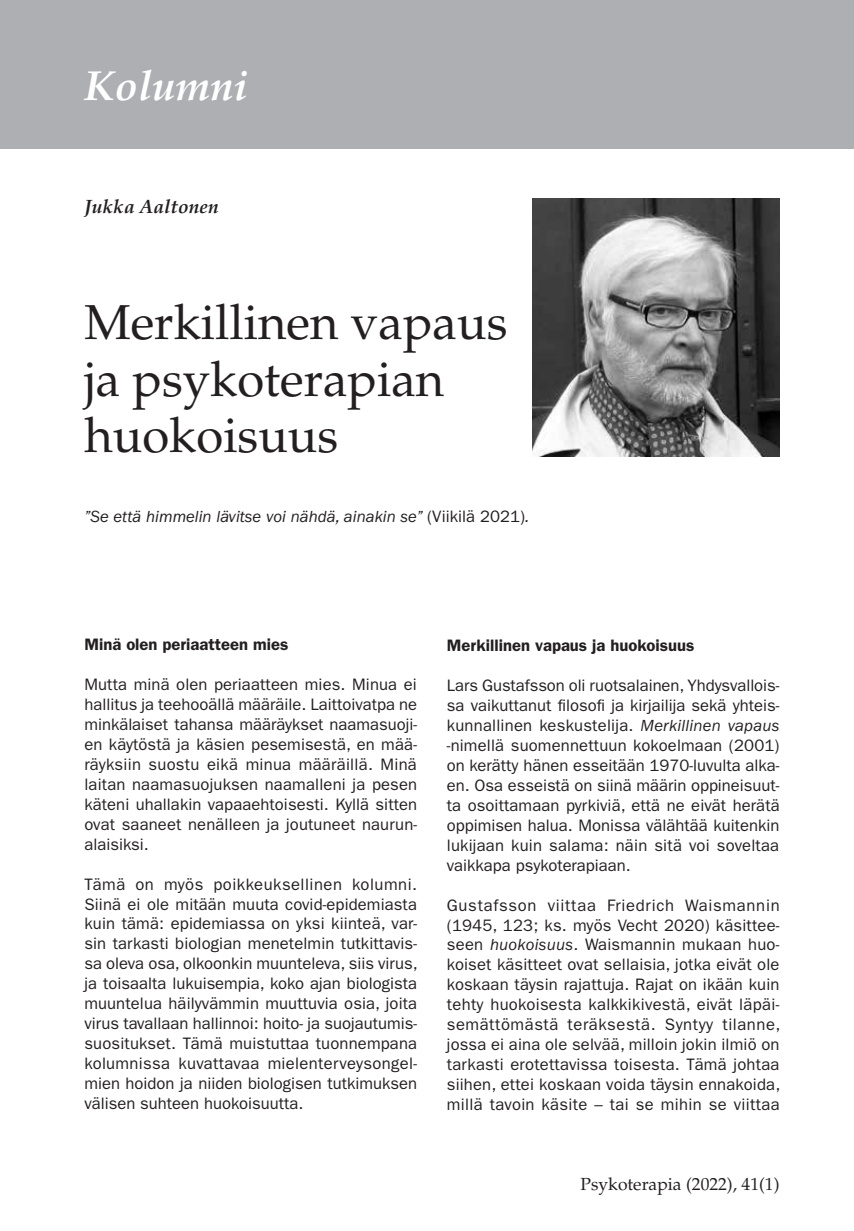
<style>
.page{position:relative;width:854px;height:1231px;background:#fff}
.page>*{position:absolute;margin:0;border:0;box-sizing:border-box;transform-origin:0 0}
.Otsikko{font:49px/56px "Palatino";color:#231f20}
.Otsikko_Pääkirjoitus{font:italic 700 42px "Palatino";color:#fff}
.Kirjoittaja{font:italic 700 19.25px "Palatino";color:#231f20}
.t1{font:17.5px "Palatino";color:#231f20}
.Leipä_Ei_väliä{font:16.62px/19.9px "ITC Franklin Gothic Std";letter-spacing:.01em;color:#231f20;text-align:justify}
.Ingressi_Ei_viivaa{font:italic 16.62px "ITC Franklin Gothic Std";color:#231f20}
.Väliotsikko{font:600 16.62px "ITC Franklin Gothic Std";color:#231f20}
.s1{font-style:normal}
.s2{font-style:italic}
</style>
<div class="page">
<div style="left:0;top:0;width:853px;height:149px;background:#aeafb3"></div>
<img style="left:532px;top:198px;width:247px;height:258px">
<p class="Otsikko_Pääkirjoitus" style="left:84px;top:61px;width:165px">Kolumni</p>
<p class="Kirjoittaja" style="left:84px;top:195px;width:136px">Jukka Aaltonen</p>
<p class="Otsikko" style="left:84px;top:296px;width:424px">Merkillinen vapaus ja psykoterapian huokoisuus</p>
<p class="Ingressi_Ei_viivaa" style="left:84px;top:507px;width:446px">”Se että himmelin lävitse voi nähdä, ainakin se” <span class="s1">(Viikilä 2021)</span>.</p>
<p class="Väliotsikko" style="left:84px;top:634px;width:205px">Minä olen periaatteen mies</p>
<p class="Leipä_Ei_väliä" style="left:84px;top:674px;width:334px">Mutta minä olen periaatteen mies. Minua ei hallitus ja teehooällä määräile. Laittoivatpa ne minkälaiset tahansa määräykset naamasuoji&shy;en käytöstä ja käsien pesemisestä, en mää&shy;räyksiin suostu eikä minua määräillä. Minä laitan naamasuojuksen naamalleni ja pesen käteni uhallakin vapaaehtoisesti. Kyllä sitten ovat saaneet nenälleen ja joutuneet naurun&shy;alaisiksi.</p>
<p class="Leipä_Ei_väliä" style="left:84px;top:873px;width:335px">Tämä on myös poikkeuksellinen kolumni.<br>Siinä ei ole mitään muuta covid-epidemiasta kuin tämä: epidemiassa on yksi kiinteä, var&shy;sin tarkasti biologian menetelmin tutkittavis&shy;sa oleva osa, olkoonkin muunteleva, siis virus, ja toisaalta lukuisempia, koko ajan biologista muuntelua häilyvämmin muuttuvia osia, joita virus tavallaan hallinnoi: hoito- ja suojautumis&shy;suositukset. Tämä muistuttaa tuonnempana kolumnissa kuvattavaa mielenterveysongel&shy;mien hoidon ja niiden biologisen tutkimuksen välisen suhteen huokoisuutta.</p>
<p class="Väliotsikko" style="left:446px;top:635px;width:249px">Merkillinen vapaus ja huokoisuus</p>
<p class="Leipä_Ei_väliä" style="left:446px;top:675px;width:334px">Lars Gustafsson oli ruotsalainen, Yhdysvallois&shy;sa vaikuttanut filosofi ja kirjailija sekä yhteis&shy;kunnallinen keskustelija. <span class="s2">Merkillinen vapaus </span>-nimellä suomennettuun kokoelmaan (2001) on kerätty hänen esseitään 1970-luvulta alka&shy;en. Osa esseistä on siinä määrin oppineisuut&shy;ta osoittamaan pyrkiviä, että ne eivät herätä oppimisen halua. Monissa välähtää kuitenkin lukijaan kuin salama: näin sitä voi soveltaa vaikkapa psykoterapiaan.</p>
<p class="Leipä_Ei_väliä" style="left:446px;top:894px;width:335px">Gustafsson viittaa Friedrich Waismannin (1945, 123; ks. myös Vecht 2020) käsittee&shy;seen <span class="s2">huokoisuus</span>. Waismannin mukaan huo&shy;koiset käsitteet ovat sellaisia, jotka eivät ole koskaan täysin rajattuja. Rajat on ikään kuin tehty huokoisesta kalkkikivestä, eivät läpäi&shy;semättömästä teräksestä. Syntyy tilanne, jossa ei aina ole selvää, milloin jokin ilmiö on tarkasti erotettavissa toisesta. Tämä johtaa siihen, ettei koskaan voida täysin ennakoida, millä tavoin käsite – tai se mihin se viittaa</p>
<p class="t1" style="left:580px;top:1173px;width:200px">Psykoterapia (2022), 41(1)</p>
</div>
